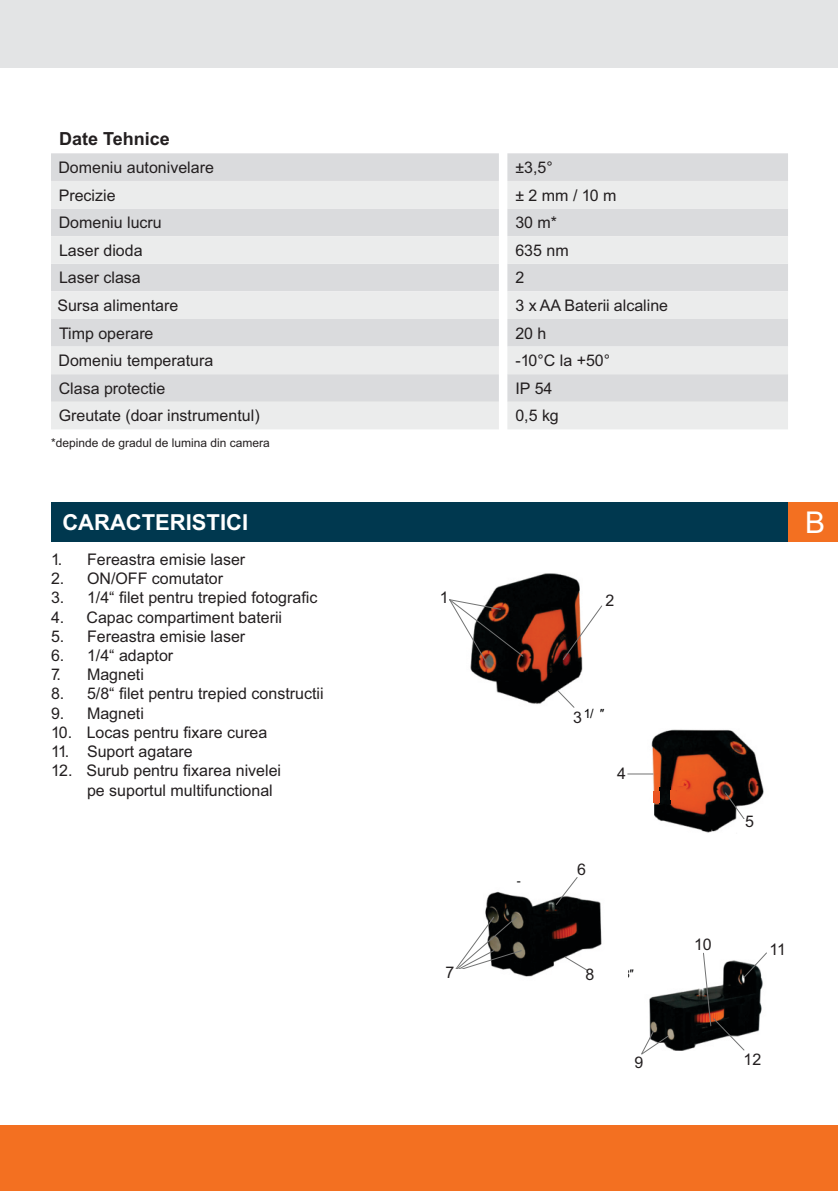
<style>
.page{position:relative;width:838px;height:1191px;background:#fff}
.page>*{position:absolute;margin:0;border:0;box-sizing:border-box;transform-origin:0 0}
.t1{font:30px "Arial";color:#fff}
.t2{font:700 22px "Arial";color:#fff}
.t3{font:700 18px "Arial";color:#231f20}
.t4{font:16px/19.2px "Arial";color:#231f20}
.t5{font:12.6px "Arial";color:#020203}
.t6{font:12px "Arial";color:#231f20}
.t7{font:12px "Arial";color:#020203}
</style>
<div class="page">
<div style="left:0;top:1125px;width:838px;height:65px;background:#f37021"></div>
<div style="left:0;top:0;width:838px;height:67px;background:#e3e4e5"></div>
<div style="left:51px;top:502px;width:737px;height:40px;background:#00384f"></div>
<div style="left:788px;top:502px;width:50px;height:40px;background:#f37021"></div>
<div style="left:51px;top:153px;width:737px;height:28px;background:#dadbdd"></div>
<svg style="left:51px;top:181px;width:737px;height:248px;background:#e3e4e5"></svg>
<img style="left:470px;top:573px;width:113px;height:131px">
<svg style="left:562px;top:604px;width:40px;height:56px"></svg>
<svg style="left:449px;top:598px;width:75px;height:65px"></svg>
<svg style="left:557px;top:689px;width:18px;height:19px"></svg>
<img style="left:649px;top:988px;width:54px;height:61px">
<svg style="left:641px;top:1029px;width:28px;height:25px"></svg>
<svg style="left:703px;top:952px;width:64px;height:98px"></svg>
<img style="left:485px;top:891px;width:117px;height:86px">
<svg style="left:564px;top:955px;width:27px;height:17px"></svg>
<svg style="left:555px;top:877px;width:23px;height:28px"></svg>
<svg style="left:455px;top:915px;width:67px;height:57px"></svg>
<div style="left:434px;top:969px;width:41px;height:26px;background:#fff"></div>
<div style="left:587px;top:959px;width:41px;height:27px;background:#fff"></div>
<img style="left:647px;top:729px;width:117px;height:104px">
<svg style="left:628px;top:773px;width:25px;height:1px"></svg>
<svg style="left:724px;top:791px;width:24px;height:33px"></svg>
<div style="left:741px;top:818px;width:47px;height:16px;background:#fff"></div>
<svg style="left:647px;top:785px;width:39px;height:33px"></svg>
<div style="left:622px;top:803px;width:31px;height:15px;background:#fff"></div>
<p class="t3" style="left:59px;top:132px;width:112px">Date Tehnice</p>
<p class="t4" style="left:58px;top:159px;width:157px">Domeniu autonivelare</p>
<p class="t4" style="left:515px;top:159px;width:39px">±3,5°</p>
<p class="t4" style="left:59px;top:187px;width:58px">Precizie</p>
<p class="t4" style="left:515px;top:187px;width:103px">± 2 mm / 10 m</p>
<p class="t4" style="left:59px;top:214px;width:105px">Domeniu lucru</p>
<p class="t4" style="left:515px;top:214px;width:43px">30 m*</p>
<p class="t4" style="left:59px;top:242px;width:85px">Laser dioda</p>
<p class="t4" style="left:515px;top:242px;width:55px">635 nm</p>
<p class="t4" style="left:59px;top:269px;width:83px">Laser clasa</p>
<p class="t4" style="left:515px;top:269px;width:10px">2</p>
<p class="t4" style="left:57px;top:297px;width:122px">Sursa alimentare</p>
<p class="t4" style="left:515px;top:297px;width:154px">3 x AA Baterii alcaline</p>
<p class="t4" style="left:59px;top:325px;width:96px">Timp operare</p>
<p class="t4" style="left:515px;top:325px;width:33px">20 h</p>
<p class="t4" style="left:59px;top:352px;width:156px">Domeniu temperatura</p>
<p class="t4" style="left:515px;top:352px;width:96px">-10°C la +50°</p>
<p class="t4" style="left:59px;top:380px;width:108px">Clasa protectie</p>
<p class="t4" style="left:515px;top:380px;width:39px">IP 54</p>
<p class="t4" style="left:59px;top:407px;width:202px">Greutate (doar instrumentul)</p>
<p class="t4" style="left:515px;top:407px;width:45px">0,5 kg</p>
<p class="t6" style="left:51px;top:438px;width:220px">*depinde de gradul de lumina din camera</p>
<h2 class="t2" style="left:62px;top:514px;width:187px">CARACTERISTICI</h2>
<h1 class="t1" style="left:805px;top:511px;width:22px">B</h1>
<p class="t4" style="left:51px;top:551px;width:196px">1. Fereastra emisie laser</p>
<p class="t4" style="left:51px;top:570px;width:174px">2. ON/OFF comutator</p>
<p class="t4" style="left:51px;top:589px;width:268px">3. 1/4“ filet pentru trepied fotografic</p>
<p class="t4" style="left:51px;top:608px;width:233px">4. Capac compartiment baterii</p>
<p class="t4" style="left:51px;top:628px;width:196px">5. Fereastra emisie laser</p>
<p class="t4" style="left:51px;top:647px;width:124px">6. 1/4“ adaptor</p>
<p class="t4" style="left:51px;top:666px;width:94px">7. Magneti</p>
<p class="t4" style="left:51px;top:685px;width:274px">8. 5/8“ filet pentru trepied constructii</p>
<p class="t4" style="left:51px;top:704px;width:94px">9. Magneti</p>
<p class="t4" style="left:51px;top:724px;width:218px">10. Locas pentru fixare curea</p>
<p class="t4" style="left:51px;top:743px;width:143px">11. Suport agatare</p>
<p class="t4" style="left:87px;top:762px;width:196px;text-indent:-36px">12. Surub pentru fixarea nivelei pe suportul multifunctional</p>
<p class="t4" style="left:440px;top:589px;width:10px">1</p>
<p class="t4" style="left:446px;top:964px;width:10px">7</p>
<p class="t7" style="left:517px;top:875px;width:5px">-</p>
<p class="t4" style="left:606px;top:592px;width:10px">2</p>
<p class="t5" style="left:584px;top:709px;width:22px">1/ ″</p>
<p class="t4" style="left:573px;top:708px;width:10px">3</p>
<p class="t4" style="left:617px;top:764px;width:10px">4</p>
<p class="t4" style="left:577px;top:860px;width:10px">6</p>
<p class="t4" style="left:634px;top:1054px;width:10px">9</p>
<p class="t4" style="left:745px;top:813px;width:10px">5</p>
<p class="t4" style="left:694px;top:935px;width:19px">10</p>
<p class="t4" style="left:770px;top:941px;width:18px">11</p>
<p class="t4" style="left:744px;top:1051px;width:19px">12</p>
</div>
